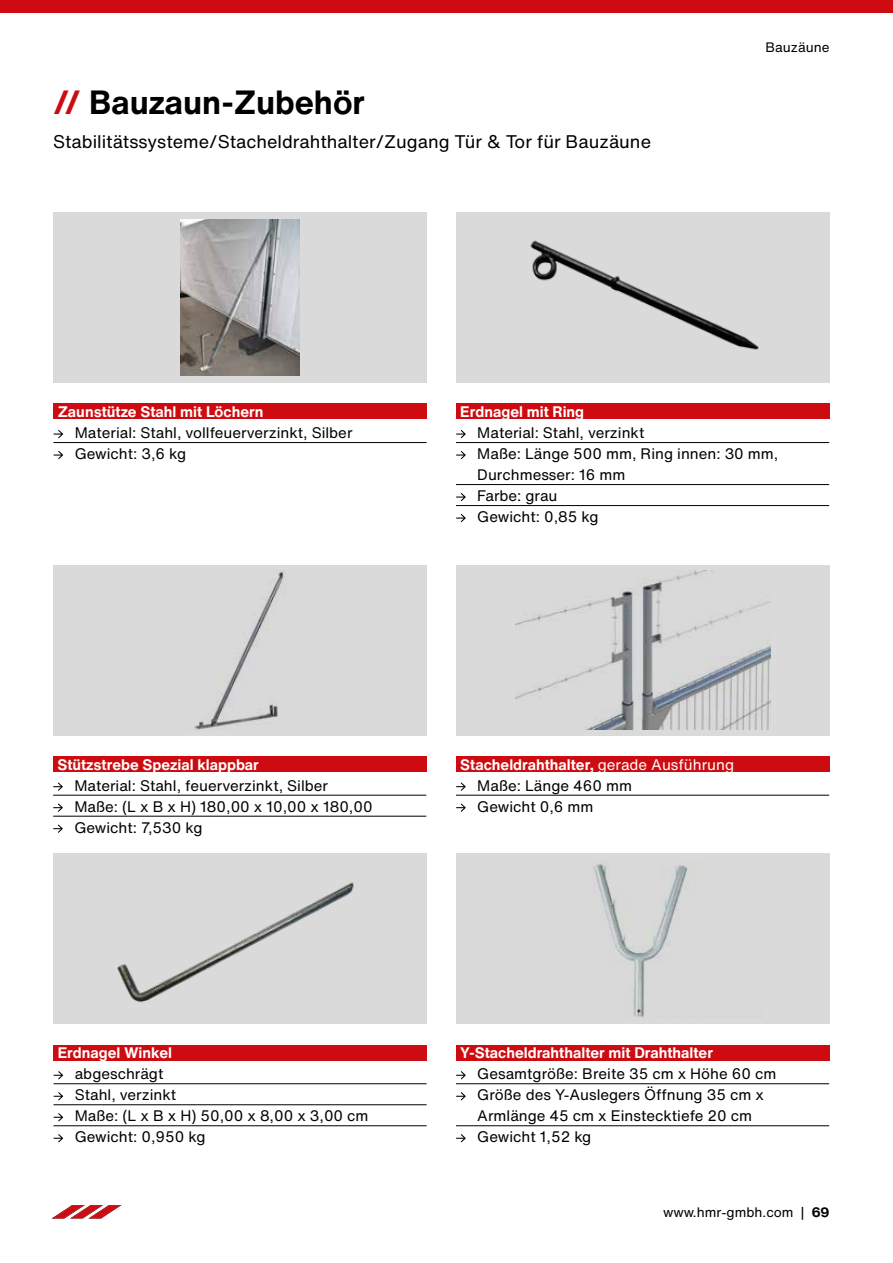
<style>
.page{position:relative;width:893px;height:1263px;background:#fff}
.page>*{position:absolute;margin:0;border:0;box-sizing:border-box;transform-origin:0 0}
.t1{font:700 33px "Helvetica Now Text";color:#000}
.t2{font:18px "Helvetica Now Text";color:#000}
.t3{font:15px/21px "Helvetica Now Text";color:#000}
.t4{font:700 15px "Helvetica Now Text";color:#fff}
.t5{font:13.5px "Helvetica Now Text";color:#000}
.s1{color:#cd0b10}
.s2{font-weight:700;color:#fff}
.s3{color:#fff}
.s4{font-weight:700}
</style>
<div class="page">
<div style="left:54px;top:404px;width:373px;height:15px;background:#cd0b10"></div>
<hr style="left:54px;top:442px;width:373px;height:1px;background:#000">
<svg style="left:54px;top:430px;width:9px;height:8px"></svg>
<svg style="left:54px;top:451px;width:9px;height:8px"></svg>
<div style="left:53px;top:757px;width:373px;height:15px;background:#cd0b10"></div>
<hr style="left:53px;top:795px;width:373px;height:1px;background:#000">
<hr style="left:53px;top:816px;width:373px;height:1px;background:#000">
<svg style="left:53px;top:782px;width:10px;height:9px"></svg>
<svg style="left:53px;top:803px;width:10px;height:9px"></svg>
<svg style="left:53px;top:824px;width:10px;height:9px"></svg>
<div style="left:54px;top:1045px;width:373px;height:15px;background:#cd0b10"></div>
<hr style="left:54px;top:1083px;width:373px;height:1px;background:#000">
<hr style="left:54px;top:1104px;width:373px;height:1px;background:#000">
<hr style="left:54px;top:1125px;width:373px;height:1px;background:#000">
<svg style="left:54px;top:1071px;width:9px;height:8px"></svg>
<svg style="left:54px;top:1092px;width:9px;height:8px"></svg>
<svg style="left:54px;top:1113px;width:9px;height:8px"></svg>
<svg style="left:54px;top:1134px;width:9px;height:8px"></svg>
<div style="left:456px;top:404px;width:373px;height:15px;background:#cd0b10"></div>
<hr style="left:456px;top:442px;width:373px;height:1px;background:#000">
<hr style="left:456px;top:484px;width:373px;height:1px;background:#000">
<hr style="left:456px;top:505px;width:373px;height:1px;background:#000">
<svg style="left:456px;top:430px;width:10px;height:8px"></svg>
<svg style="left:456px;top:451px;width:10px;height:8px"></svg>
<svg style="left:456px;top:493px;width:10px;height:8px"></svg>
<svg style="left:456px;top:514px;width:10px;height:8px"></svg>
<div style="left:456px;top:757px;width:373px;height:15px;background:#cd0b10"></div>
<hr style="left:456px;top:795px;width:373px;height:1px;background:#000">
<svg style="left:456px;top:782px;width:10px;height:9px"></svg>
<svg style="left:456px;top:803px;width:10px;height:9px"></svg>
<div style="left:456px;top:1045px;width:373px;height:15px;background:#cd0b10"></div>
<hr style="left:456px;top:1083px;width:373px;height:1px;background:#000">
<hr style="left:456px;top:1125px;width:373px;height:1px;background:#000">
<svg style="left:456px;top:1071px;width:10px;height:8px"></svg>
<svg style="left:456px;top:1092px;width:10px;height:8px"></svg>
<svg style="left:456px;top:1134px;width:10px;height:8px"></svg>
<div style="left:53px;top:213px;width:373px;height:170px;background:#dadada"></div>
<div style="left:456px;top:213px;width:373px;height:170px;background:#dadada"></div>
<div style="left:53px;top:565px;width:373px;height:170px;background:#dadada"></div>
<div style="left:456px;top:565px;width:373px;height:170px;background:#dadada"></div>
<div style="left:53px;top:854px;width:373px;height:170px;background:#dadada"></div>
<div style="left:456px;top:854px;width:373px;height:170px;background:#dadada"></div>
<img style="left:530px;top:240px;width:229px;height:110px">
<img style="left:180px;top:220px;width:119px;height:156px">
<img style="left:194px;top:570px;width:91px;height:160px">
<img style="left:117px;top:882px;width:237px;height:121px">
<img style="left:594px;top:864px;width:94px;height:153px">
<img style="left:516px;top:571px;width:254px;height:159px">
<div style="left:0;top:0;width:893px;height:13px;background:#cd0b10"></div>
<svg style="left:53px;top:1205px;width:67px;height:13px"></svg>
<h1 class="t1" style="left:53px;top:77px;width:313px"><span class="s1">//</span> Bauzaun-Zubehör</h1>
<p class="t2" style="left:53px;top:128px;width:599px">Stabilitätssysteme/Stacheldrahthalter/Zugang Tür &amp; Tor für Bauzäune</p>
<p class="t5" style="left:765px;top:37px;width:66px">Bauzäune</p>
<p class="t4" style="left:58px;top:400px;width:207px">Zaunstütze Stahl mit Löchern</p>
<p class="t3" style="left:75px;top:422px;width:279px">Material: Stahl, vollfeuerverzinkt, Silber<br>Gewicht: 3,6 kg</p>
<p class="t4" style="left:460px;top:400px;width:125px">Erdnagel mit Ring</p>
<p class="t3" style="left:477px;top:422px;width:303px">Material: Stahl, verzinkt<br>Maße: Länge 500 mm, Ring innen: 30 mm,<br>Durchmesser: 16 mm<br>Farbe: grau<br>Gewicht: 0,85 kg</p>
<p class="t4" style="left:57px;top:753px;width:203px">Stützstrebe Spezial klappbar</p>
<p class="t3" style="left:74px;top:774px;width:300px">Material: Stahl, feuerverzinkt, Silber<br>Maße: (L x B x H) 180,00 x 10,00 x 180,00<br>Gewicht: 7,530 kg</p>
<p class="t4" style="left:58px;top:1042px;width:116px">Erdnagel Winkel</p>
<p class="t3" style="left:75px;top:1063px;width:295px">abgeschrägt<br>Stahl, verzinkt<br>Maße: (L x B x H) 50,00 x 8,00 x 3,00 cm<br>Gewicht: 0,950 kg</p>
<p class="t3" style="left:477px;top:753px;width:258px;text-indent:-17px"><span class="s2">Stacheldrahthalter,</span> <span class="s3">gerade Ausführung<br></span>Maße: Länge 460 mm<br>Gewicht 0,6 mm</p>
<p class="t4" style="left:460px;top:1042px;width:254px">Y-Stacheldrahthalter mit Drahthalter</p>
<p class="t3" style="left:477px;top:1063px;width:301px">Gesamtgröße: Breite 35 cm x Höhe 60 cm<br>Größe des Y-Auslegers Öffnung 35 cm x<br>Armlänge 45 cm x Einstecktiefe 20 cm<br>Gewicht 1,52 kg</p>
<p class="t5" style="left:663px;top:1202px;width:168px">www.hmr-gmbh.com | <span class="s4">69</span></p>
</div>
